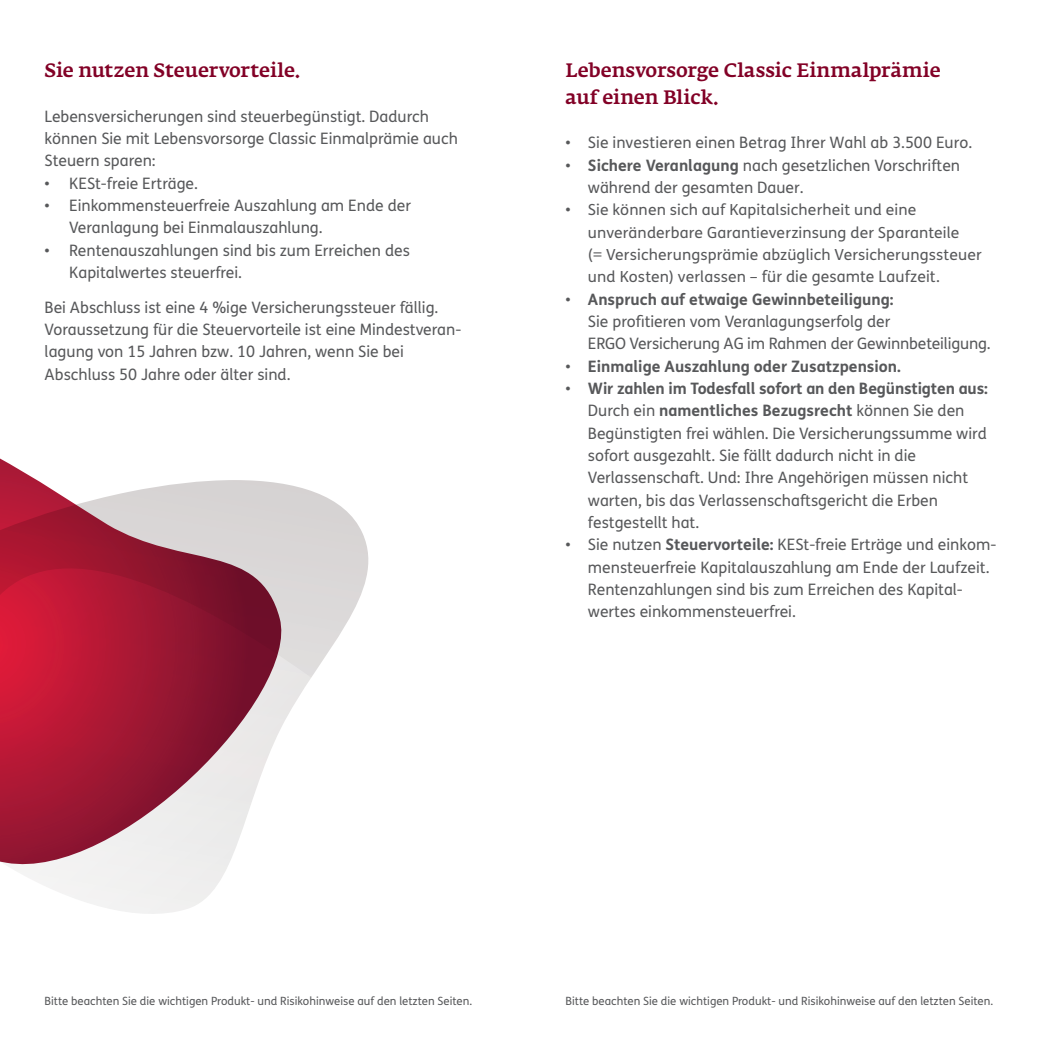
<style>
.page{position:relative;width:1042px;height:1042px;background:#fff}
.page>*{position:absolute;margin:0;border:0;box-sizing:border-box;transform-origin:0 0}
.t1{font:500 19.25px/26.8px "Fedra Serif A Pro";color:#820126}
.t2{font:15.75px/22.4px "FS Me";color:#57585a}
.t3{font:700 15.75px "FS Me";color:#57585a}
.t4{font:15.22px/22.2px "FS Me";letter-spacing:.005em;color:#57585a}
.t5{font:11.38px "FS Me";color:#57585a}
.s1{font-weight:700}
.s2{font-size:15.75px}
.s3{font-size:15.22px}
.s4{font-weight:400}
</style>
<div class="page">
<svg style="left:38px;top:487px;width:331px;height:427px"></svg>
<svg style="left:0;top:458px;width:300px;height:424px"></svg>
<p class="t1" style="left:45px;top:57px;width:257px">Sie nutzen Steuervorteile.</p>
<p class="t2" style="left:45px;top:105px;width:415px">Lebensversicherungen sind steuerbegünstigt. Dadurch können Sie mit Lebensvorsorge Classic Einmalprämie auch<br>Steuern sparen:</p>
<p class="t2" style="left:45px;top:172px;width:155px">• KESt-freie Erträge.</p>
<p class="t2" style="left:69px;top:194px;width:343px;text-indent:-25px">• Einkommensteuerfreie Auszahlung am Ende der<br>Veranlagung bei Einmalauszahlung.</p>
<p class="t2" style="left:69px;top:239px;width:342px;text-indent:-25px">• Rentenauszahlungen sind bis zum Erreichen des<br>Kapitalwertes steuerfrei.</p>
<p class="t2" style="left:45px;top:295px;width:418px">Bei Abschluss ist eine 4 %ige Versicherungssteuer fällig.<br>Voraussetzung für die Steuervorteile ist eine Mindestveran&shy;lagung von 15 Jahren bzw. 10 Jahren, wenn Sie bei Abschluss 50 Jahre oder älter sind.</p>
<p class="t1" style="left:566px;top:57px;width:376px">Lebensvorsorge Classic Einmalprämie auf einen Blick.</p>
<p class="t2" style="left:566px;top:131px;width:408px">• Sie investieren einen Betrag Ihrer Wahl ab 3.500 Euro.</p>
<p class="t2" style="left:588px;top:154px;width:374px;text-indent:-22px">• <span class="s1">Sichere Veranlagung</span> nach gesetzlichen Vorschriften während der gesamten Dauer.</p>
<p class="t4" style="left:588px;top:199px;width:395px;text-indent:-22px"><span class="s2">•</span> Sie können sich auf Kapitalsicherheit und eine unveränderbare Garantieverzinsung der Sparanteile<br>(= Versicherungsprämie abzüglich Versicherungssteuer</p>
<p class="t2" style="left:588px;top:265px;width:353px"><span class="s3">und Kosten) verlassen</span> – für die gesamte Laufzeit.</p>
<p class="t2" style="left:588px;top:288px;width:404px;text-indent:-22px">• <span class="s1">Anspruch auf etwaige Gewinnbeteiligung:<br></span>Sie profitieren vom Veranlagungserfolg der<br>ERGO Versicherung AG im Rahmen der Gewinnbeteiligung.</p>
<p class="t3" style="left:566px;top:354px;width:337px"><span class="s4">•</span> Einmalige Auszahlung oder Zusatzpension.</p>
<p class="t2" style="left:588px;top:377px;width:401px;text-indent:-22px">• <span class="s1">Wir zahlen im Todesfall sofort an den Begünstigten aus:<br></span>Durch ein <span class="s1">namentliches Bezugsrecht</span> können Sie den Begünstigten frei wählen. Die Versicherungssumme wird sofort ausgezahlt. Sie fällt dadurch nicht in die Verlassenschaft. Und: Ihre Angehörigen müssen nicht warten, bis das Verlassenschaftsgericht die Erben festgestellt hat.</p>
<p class="t2" style="left:588px;top:533px;width:410px;text-indent:-22px">• Sie nutzen <span class="s1">Steuervorteile:</span> KESt-freie Erträge und einkom&shy;mensteuerfreie Kapitalauszahlung am Ende der Laufzeit.<br>Rentenzahlungen sind bis zum Erreichen des Kapital&shy;wertes einkommensteuerfrei.</p>
<p class="t5" style="left:45px;top:993px;width:429px">Bitte beachten Sie die wichtigen Produkt- und Risikohinweise auf den letzten Seiten.</p>
<p class="t5" style="left:566px;top:993px;width:429px">Bitte beachten Sie die wichtigen Produkt- und Risikohinweise auf den letzten Seiten.</p>
</div>
